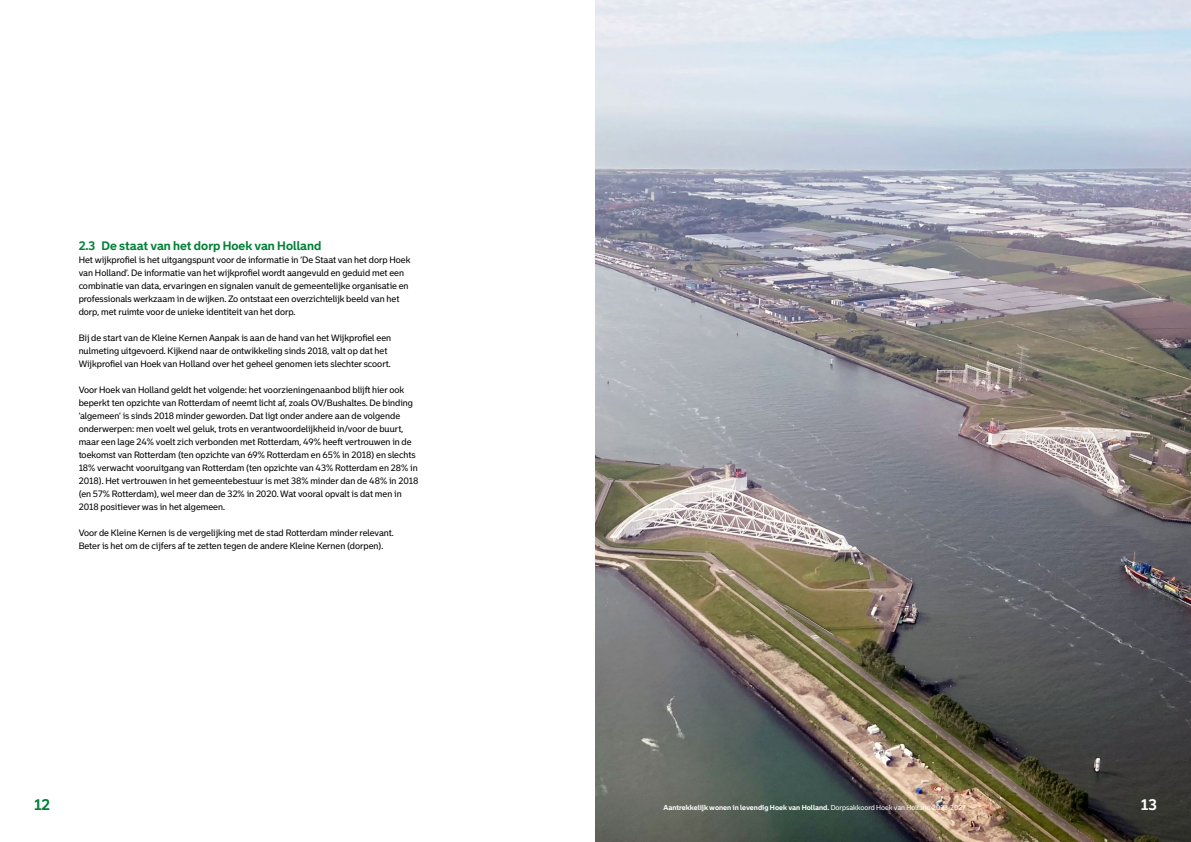
<style>
.page{position:relative;width:1191px;height:842px;background:#fff}
.page>*{position:absolute;margin:0;border:0;box-sizing:border-box;transform-origin:0 0}
.t1{font:700 15px "Bolder";color:#008137}
.t2{font:700 15px "Bolder";color:#fff}
.Deelhoofdstuk_tekst{font:700 12px "Bolder";color:#008137}
.Rotterdam_Platte_tek{font:9px/13px "Bolder";color:#000}
.t3{font:700 7px "Bolder";color:#fff}
.s1{font-weight:400}
</style>
<div class="page">
<img style="left:595px;top:0;width:596px;height:842px">
<p class="Deelhoofdstuk_tekst" style="left:79px;top:238px;width:244px">2.3 De staat van het dorp Hoek van Holland</p>
<p class="Rotterdam_Platte_tek" style="left:79px;top:253px;width:333px">Het wijkprofiel is het uitgangspunt voor de informatie in ‘De Staat van het dorp Hoek van Holland’. De informatie van het wijkprofiel wordt aangevuld en geduid met een combinatie van data, ervaringen en signalen vanuit de gemeentelijke organisatie en professionals werkzaam in de wijken. Zo ontstaat een overzichtelijk beeld van het dorp, met ruimte voor de unieke identiteit van het dorp.</p>
<p class="Rotterdam_Platte_tek" style="left:79px;top:331px;width:314px">Bij de start van de Kleine Kernen Aanpak is aan de hand van het Wijkprofiel een nulmeting uitgevoerd. Kijkend naar de ontwikkeling sinds 2018, valt op dat het<br>Wijkprofiel van Hoek van Holland over het geheel genomen iets slechter scoort.</p>
<p class="Rotterdam_Platte_tek" style="left:79px;top:383px;width:341px">Voor Hoek van Holland geldt het volgende: het voorzieningenaanbod blijft hier ook beperkt ten opzichte van Rotterdam of neemt licht af, zoals OV/Bushaltes. De binding ‘algemeen’ is sinds 2018 minder geworden. Dat ligt onder andere aan de volgende onderwerpen: men voelt wel geluk, trots en verantwoordelijkheid in/voor de buurt, maar een lage 24% voelt zich verbonden met Rotterdam, 49% heeft vertrouwen in de toekomst van Rotterdam (ten opzichte van 69% Rotterdam en 65% in 2018) en slechts 18% verwacht vooruitgang van Rotterdam (ten opzichte van 43% Rotterdam en 28% in 2018). Het vertrouwen in het gemeentebestuur is met 38% minder dan de 48% in 2018 (en 57% Rotterdam), wel meer dan de 32% in 2020. Wat vooral opvalt is dat men in 2018 positiever was in het algemeen.</p>
<p class="Rotterdam_Platte_tek" style="left:79px;top:526px;width:316px">Voor de Kleine Kernen is de vergelijking met de stad Rotterdam minder relevant.<br>Beter is het om de cijfers af te zetten tegen de andere Kleine Kernen (dorpen).</p>
<h1 class="t1" style="left:34px;top:796px;width:18px">12</h1>
<p class="t3" style="left:663px;top:803px;width:304px">Aantrekkelijk wonen in levendig Hoek van Holland. <span class="s1">Dorpsakkoord Hoek van Holland 2023-2027</span></p>
<h1 class="t2" style="left:1140px;top:796px;width:18px">13</h1>
</div>
